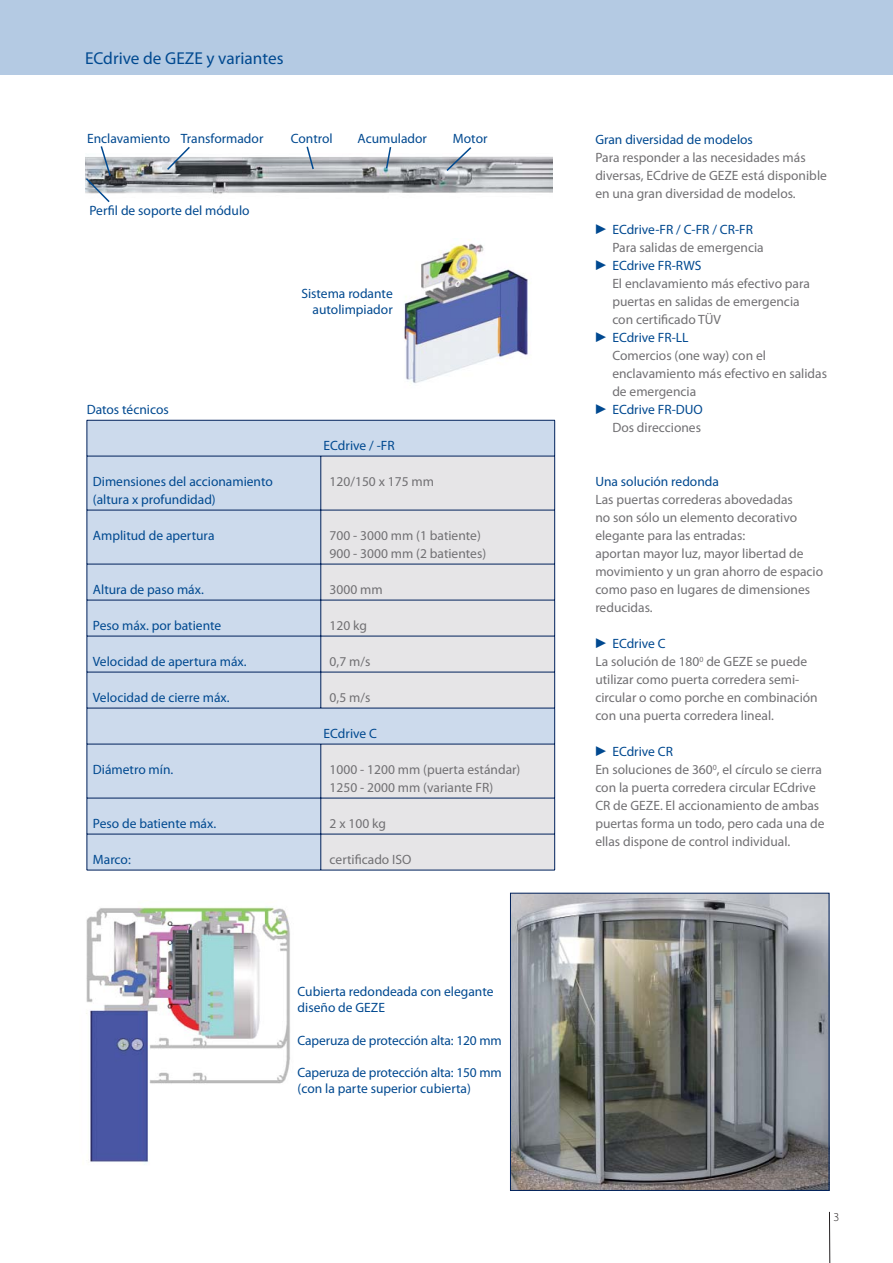
<style>
.page{position:relative;width:893px;height:1263px;background:#fff}
.page>*{position:absolute;margin:0;border:0;box-sizing:border-box;transform-origin:0 0}
.t1{font:17.25px "Myriad Pro";color:#004990}
.t2{font:13.5px/18px "Myriad Pro";color:#717073}
.t3{font:13.5px/16.2px "Myriad Pro";color:#004990}
.t4{font:300 12px "Myriad Pro";color:#231f20}
.s1{font-family:"Mathematical Pi Six";color:#004990}
.s2{color:#004990}
</style>
<div class="page">
<svg style="left:829px;top:1211px;width:1px;height:52px"></svg>
<div style="left:0;top:0;width:893px;height:74px;background:#b4cae3"></div>
<img style="left:473px;top:156px;width:80px;height:37px">
<img style="left:404px;top:240px;width:124px;height:143px">
<img style="left:512px;top:895px;width:315px;height:294px">
<div style="left:510px;top:893px;width:319px;height:298px;border:1px solid #00215b"></div>
<img style="left:86px;top:906px;width:204px;height:258px">
<div style="left:88px;top:421px;width:466px;height:449px;background:#ccdaec"></div>
<svg style="left:321px;top:457px;width:233px;height:413px;background:#e1e1e5"></svg>
<hr style="left:87px;top:420px;width:234px;height:1px;background:#00215b">
<hr style="left:87px;top:420px;width:1px;height:36px;background:#00215b">
<hr style="left:321px;top:420px;width:234px;height:1px;background:#00215b">
<hr style="left:554px;top:420px;width:1px;height:36px;background:#00215b">
<hr style="left:87px;top:456px;width:234px;height:1px;background:#00215b">
<hr style="left:87px;top:456px;width:1px;height:54px;background:#00215b">
<hr style="left:87px;top:510px;width:234px;height:1px;background:#00215b">
<hr style="left:87px;top:510px;width:1px;height:54px;background:#00215b">
<hr style="left:87px;top:564px;width:234px;height:1px;background:#00215b">
<hr style="left:87px;top:564px;width:1px;height:36px;background:#00215b">
<hr style="left:87px;top:600px;width:234px;height:1px;background:#00215b">
<hr style="left:87px;top:600px;width:1px;height:36px;background:#00215b">
<hr style="left:87px;top:636px;width:234px;height:1px;background:#00215b">
<hr style="left:87px;top:636px;width:1px;height:36px;background:#00215b">
<hr style="left:87px;top:672px;width:234px;height:1px;background:#00215b">
<hr style="left:87px;top:672px;width:1px;height:36px;background:#00215b">
<hr style="left:87px;top:708px;width:234px;height:1px;background:#00215b">
<hr style="left:87px;top:708px;width:1px;height:36px;background:#00215b">
<hr style="left:87px;top:744px;width:234px;height:1px;background:#00215b">
<hr style="left:87px;top:744px;width:1px;height:54px;background:#00215b">
<hr style="left:87px;top:798px;width:234px;height:1px;background:#00215b">
<hr style="left:87px;top:798px;width:1px;height:36px;background:#00215b">
<hr style="left:87px;top:834px;width:234px;height:1px;background:#00215b">
<hr style="left:87px;top:834px;width:1px;height:36px;background:#00215b">
<hr style="left:87px;top:870px;width:234px;height:1px;background:#00215b">
<hr style="left:321px;top:456px;width:234px;height:1px;background:#00215b">
<hr style="left:320px;top:456px;width:1px;height:54px;background:#00215b">
<hr style="left:554px;top:456px;width:1px;height:54px;background:#00215b">
<hr style="left:321px;top:510px;width:234px;height:1px;background:#00215b">
<hr style="left:320px;top:510px;width:1px;height:54px;background:#00215b">
<hr style="left:554px;top:510px;width:1px;height:54px;background:#00215b">
<hr style="left:321px;top:564px;width:234px;height:1px;background:#00215b">
<hr style="left:320px;top:564px;width:1px;height:36px;background:#00215b">
<hr style="left:554px;top:564px;width:1px;height:36px;background:#00215b">
<hr style="left:321px;top:600px;width:234px;height:1px;background:#00215b">
<hr style="left:320px;top:600px;width:1px;height:36px;background:#00215b">
<hr style="left:554px;top:600px;width:1px;height:36px;background:#00215b">
<hr style="left:321px;top:636px;width:234px;height:1px;background:#00215b">
<hr style="left:320px;top:636px;width:1px;height:36px;background:#00215b">
<hr style="left:554px;top:636px;width:1px;height:36px;background:#00215b">
<hr style="left:321px;top:672px;width:234px;height:1px;background:#00215b">
<hr style="left:320px;top:672px;width:1px;height:36px;background:#00215b">
<hr style="left:554px;top:672px;width:1px;height:36px;background:#00215b">
<hr style="left:321px;top:708px;width:234px;height:1px;background:#00215b">
<hr style="left:554px;top:708px;width:1px;height:36px;background:#00215b">
<hr style="left:321px;top:744px;width:234px;height:1px;background:#00215b">
<hr style="left:320px;top:744px;width:1px;height:54px;background:#00215b">
<hr style="left:554px;top:744px;width:1px;height:54px;background:#00215b">
<hr style="left:321px;top:798px;width:234px;height:1px;background:#00215b">
<hr style="left:320px;top:798px;width:1px;height:36px;background:#00215b">
<hr style="left:554px;top:798px;width:1px;height:36px;background:#00215b">
<hr style="left:321px;top:834px;width:234px;height:1px;background:#00215b">
<hr style="left:320px;top:834px;width:1px;height:36px;background:#00215b">
<hr style="left:554px;top:834px;width:1px;height:36px;background:#00215b">
<hr style="left:321px;top:870px;width:234px;height:1px;background:#00215b">
<svg style="left:85px;top:146px;width:388px;height:57px"></svg>
<p class="t1" style="left:85px;top:52px;width:200px">ECdrive de GEZE y variantes</p>
<p class="t3" style="left:87px;top:131px;width:178px">Enclavamiento Transformador</p>
<p class="t3" style="left:291px;top:131px;width:43px">Control</p>
<p class="t3" style="left:358px;top:131px;width:71px">Acumulador</p>
<p class="t3" style="left:453px;top:131px;width:36px">Motor</p>
<p class="t3" style="left:89px;top:204px;width:162px">Perfil de soporte del módulo</p>
<p class="t3" style="left:87px;top:402px;width:84px">Datos técnicos</p>
<p class="t3" style="left:301px;top:286px;width:93px;text-align:right">Sistema rodante autolimpiador</p>
<p class="t3" style="left:324px;top:438px;width:73px">ECdrive / -FR</p>
<p class="t3" style="left:93px;top:473px;width:182px;line-height:18px">Dimensiones del accionamiento (altura x profundidad)</p>
<p class="t2" style="left:330px;top:473px;width:106px">120/150 x 175 mm</p>
<p class="t3" style="left:93px;top:528px;width:123px">Amplitud de apertura</p>
<p class="t2" style="left:330px;top:527px;width:158px">700 - 3000 mm (1 batiente)<br>900 - 3000 mm (2 batientes)</p>
<p class="t3" style="left:93px;top:582px;width:112px">Altura de paso máx.</p>
<p class="t2" style="left:330px;top:581px;width:55px">3000 mm</p>
<p class="t3" style="left:93px;top:618px;width:130px">Peso máx. por batiente</p>
<p class="t2" style="left:330px;top:617px;width:39px">120 kg</p>
<p class="t3" style="left:93px;top:654px;width:155px">Velocidad de apertura máx.</p>
<p class="t2" style="left:330px;top:653px;width:42px">0,7 m/s</p>
<p class="t3" style="left:93px;top:690px;width:138px">Velocidad de cierre máx.</p>
<p class="t2" style="left:330px;top:689px;width:42px">0,5 m/s</p>
<p class="t3" style="left:324px;top:726px;width:55px">ECdrive C</p>
<p class="t3" style="left:93px;top:762px;width:82px">Diámetro mín.</p>
<p class="t2" style="left:330px;top:761px;width:192px">1000 - 1200 mm (puerta estándar)<br>1250 - 2000 mm (variante FR)</p>
<p class="t3" style="left:93px;top:816px;width:125px">Peso de batiente máx.</p>
<p class="t2" style="left:330px;top:815px;width:58px">2 x 100 kg</p>
<p class="t3" style="left:93px;top:852px;width:39px">Marco:</p>
<p class="t2" style="left:330px;top:851px;width:83px">certificado ISO</p>
<p class="t3" style="left:298px;top:984px;width:197px">Cubierta redondeada con elegante diseño de GEZE</p>
<p class="t3" style="left:298px;top:1033px;width:206px">Caperuza de protección alta: 120 mm</p>
<p class="t3" style="left:298px;top:1065px;width:206px">Caperuza de protección alta: 150 mm (con la parte superior cubierta)</p>
<p class="t3" style="left:595px;top:132px;width:159px">Gran diversidad de modelos</p>
<p class="t2" style="left:595px;top:149px;width:233px">Para responder a las necesidades más diversas, ECdrive de GEZE está disponible en una gran diversidad de modelos.</p>
<p class="t2" style="left:612px;top:221px;width:153px;text-indent:-17px"><span class="s1">-</span> <span class="s2">ECdrive-FR / C-FR / CR-FR<br></span>Para salidas de emergencia</p>
<p class="t2" style="left:612px;top:257px;width:199px;text-indent:-17px"><span class="s1">-</span> <span class="s2">ECdrive FR-RWS<br></span>El enclavamiento más efectivo para puertas en salidas de emergencia con certificado TÜV</p>
<p class="t2" style="left:612px;top:329px;width:216px;text-indent:-17px"><span class="s1">-</span> <span class="s2">ECdrive FR-LL<br></span>Comercios (one way) con el enclavamiento más efectivo en salidas de emergencia</p>
<p class="t2" style="left:595px;top:401px;width:109px;text-align:right"><span class="s1">-</span> <span class="s2">ECdrive FR-DUO<br></span>Dos direcciones</p>
<p class="t3" style="left:595px;top:474px;width:125px">Una solución redonda</p>
<p class="t2" style="left:595px;top:491px;width:229px">Las puertas correderas abovedadas<br>no son sólo un elemento decorativo elegante para las entradas:<br>aportan mayor luz, mayor libertad de movimiento y un gran ahorro de espacio como paso en lugares de dimensiones reducidas.</p>
<p class="t2" style="left:595px;top:635px;width:224px"><span class="s1">-</span> <span class="s2">ECdrive C<br></span>La solución de 180<sup>0</sup> de GEZE se puede utilizar como puerta corredera semi&shy;circular o como porche en combinación con una puerta corredera lineal.</p>
<p class="t2" style="left:595px;top:743px;width:231px"><span class="s1">-</span> <span class="s2">ECdrive CR<br></span>En soluciones de 360<sup>0</sup>, el círculo se cierra con la puerta corredera circular ECdrive CR de GEZE. El accionamiento de ambas puertas forma un todo, pero cada una de ellas dispone de control individual.</p>
<p class="t4" style="left:833px;top:1212px;width:7px">3</p>
</div>
